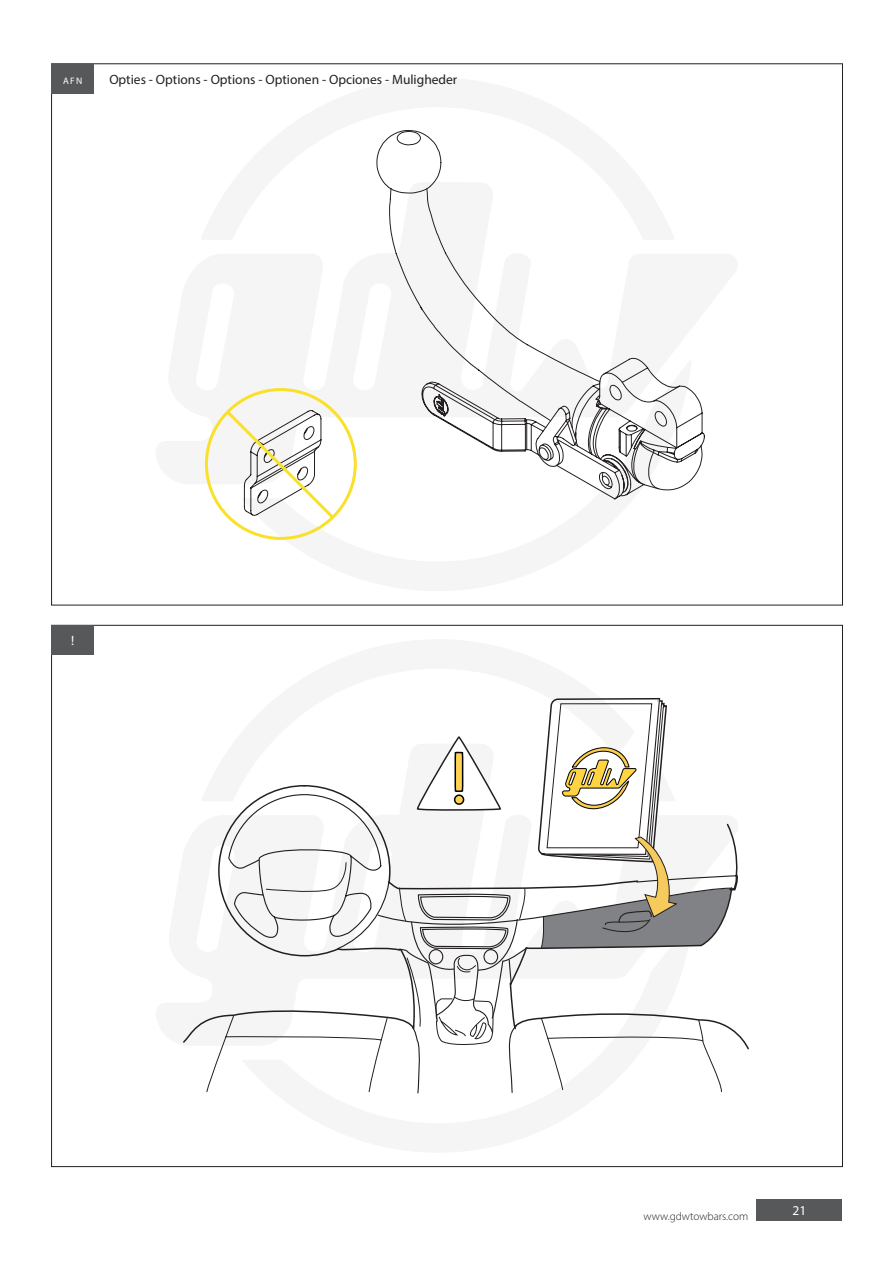
<style>
.page{position:relative;width:893px;height:1263px;background:#fff}
.page>*{position:absolute;margin:0;border:0;box-sizing:border-box;transform-origin:0 0}
.t1{font:13.5px "Myriad Pro";color:#231f20}
.Tussentitel_Links{font:13.5px "Myriad Pro";color:#fff}
.t2{font:13.5px "Myriad Pro";color:#fff}
.t3{font:300 11.25px "Myriad Pro";color:#231f20}
.Tussentitel_Links-2{font:9.45px "Myriad Pro";color:#fff}
</style>
<div class="page">
<div style="left:757px;top:1199px;width:85px;height:21px;background:#57585a"></div>
<div style="left:52px;top:64px;width:42px;height:30px;background:#57585a"></div>
<svg style="left:387px;top:131px;width:316px;height:368px"></svg>
<svg style="left:204px;top:388px;width:153px;height:152px"></svg>
<svg style="left:183px;top:697px;width:566px;height:397px"></svg>
<div style="left:52px;top:625px;width:42px;height:30px;background:#57585a"></div>
<p class="Tussentitel_Links" style="left:65px;top:71px;width:17px">16</p>
<p class="t1" style="left:109px;top:71px;width:350px">Opties - Options - Options - Optionen - Opciones - Muligheder</p>
<p class="Tussentitel_Links-2" style="left:63px;top:75px;width:21px">afn</p>
<p class="Tussentitel_Links" style="left:71px;top:632px;width:5px">!</p>
<p class="t3" style="left:644px;top:1210px;width:106px">www.gdwtowbars.com</p>
<p class="t2" style="left:792px;top:1202px;width:15px">21</p>
</div>
